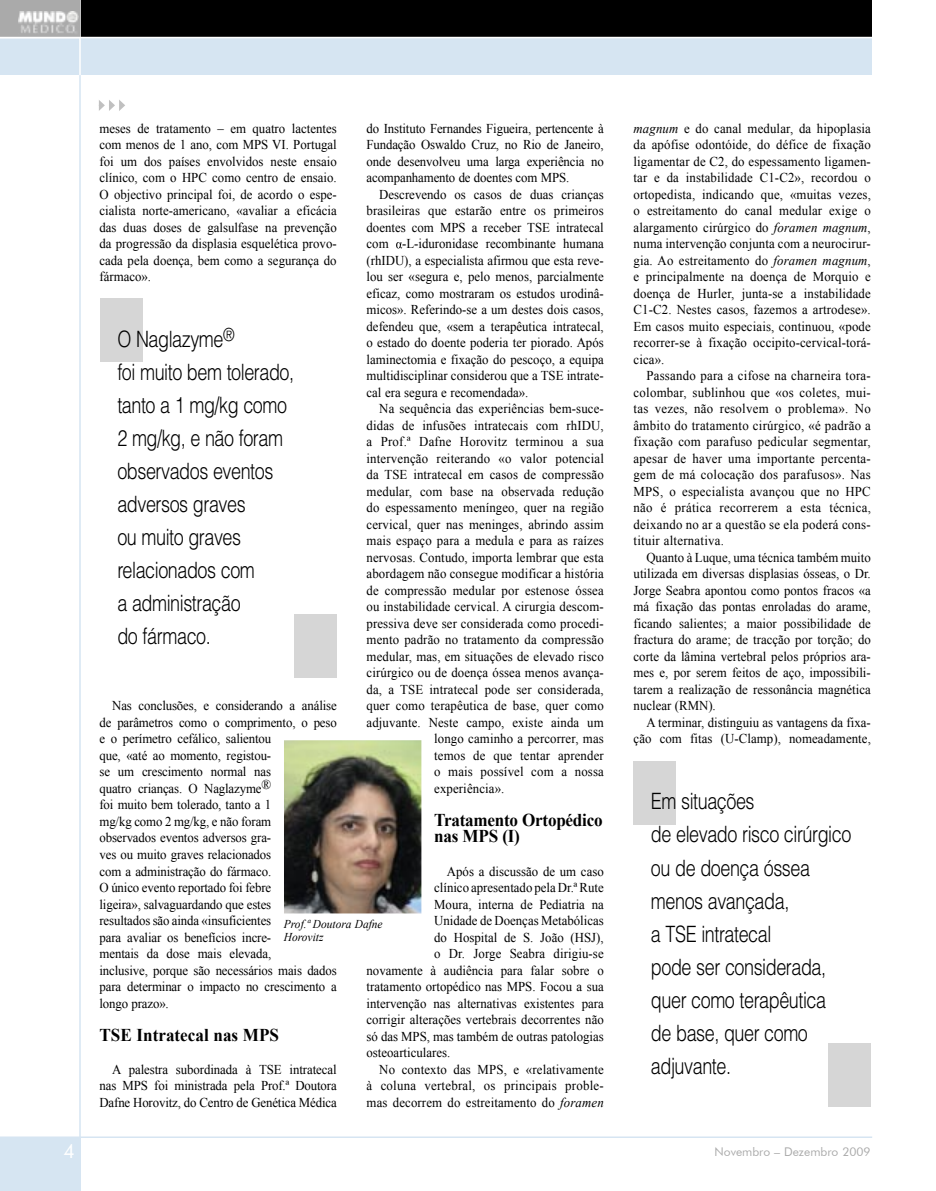
<style>
.page{position:relative;width:936px;height:1191px;background:#fff}
.page>*{position:absolute;margin:0;border:0;box-sizing:border-box;transform-origin:0 0}
.N-destaque{font:300 22.5px/33px "Helvetica";letter-spacing:-.025em;color:#000;scale:.8 1}
.t1{font:19.5px "Futura BT";color:#fff}
.subtit{font:700 18px/16.5px "Times New Roman";letter-spacing:-.015em;color:#000;scale:.95 1}
.N-texto{font:13.5px/16.5px "Times New Roman";color:#000;text-align:justify;scale:.95 1}
.N-texto-2{font:13.5px "Times New Roman";letter-spacing:.02em;color:#000;scale:.95 1}
.legenda{font:italic 12px/13.5px "Times New Roman";color:#000;scale:.95 1}
.t2{font:12px "Futura BT";color:#aaa}
.s1{font-style:italic}
</style>
<div class="page">
<div style="left:80px;top:0;width:792px;height:75px;background:#d6e5f2"></div>
<div style="left:0;top:0;width:872px;height:37px;background:#000"></div>
<div style="left:0;top:1137px;width:81px;height:54px;background:#d6e5f2"></div>
<hr style="left:0;top:1136px;width:872px;height:2px;background:#d6e5f2">
<div style="left:0;top:0;width:80px;height:75px;background:#d6e5f2"></div>
<hr style="left:79px;top:0;width:2px;height:87px;background:#fff">
<hr style="left:79px;top:75px;width:2px;height:1070px;background:#d6e5f2">
<div style="left:0;top:0;width:80px;height:38px;background:#aaa"></div>
<svg style="left:396px;top:242px;width:6px;height:6px"></svg>
<svg style="left:98px;top:100px;width:27px;height:11px"></svg>
<img style="left:19px;top:12px;width:59px;height:21px">
<hr style="left:0;top:37px;width:935px;height:1px;background:#fff">
<div style="left:100px;top:298px;width:42px;height:63px;background:#d6d6d6"></div>
<div style="left:294px;top:613px;width:43px;height:64px;background:#d6d6d6"></div>
<img style="left:284px;top:740px;width:137px;height:173px">
<div style="left:633px;top:761px;width:42px;height:64px;background:#d6d6d6"></div>
<div style="left:827px;top:1042px;width:43px;height:64px;background:#d6d6d6"></div>
<p class="N-texto" style="left:99px;top:120px;width:251px">meses de tratamento – em quatro lactentes com menos de 1 ano, com MPS VI. Portugal foi um dos países envolvidos neste ensaio clínico, com o HPC como centro de ensaio.<br>O objectivo principal foi, de acordo o espe&shy;cialista norte-americano, «avaliar a eficácia das duas doses de galsulfase na prevenção da progressão da displasia esquelética provo&shy;cada pela doença, bem como a segurança do fármaco».</p>
<p class="N-texto" style="left:366px;top:120px;width:251px">do Instituto Fernandes Figueira, pertencente à Fundação Oswaldo Cruz, no Rio de Janeiro, onde desenvolveu uma larga experiência no acompanhamento de doentes com MPS.</p>
<p class="N-texto" style="left:366px;top:186px;width:251px;text-indent:13px">Descrevendo os casos de duas crianças brasileiras que estarão entre os primeiros doentes com MPS a receber TSE intratecal com -L-iduronidase recombinante humana (rhIDU), a especialista afirmou que esta reve&shy;lou ser «segura e, pelo menos, parcialmente eficaz, como mostraram os estudos urodinâ&shy;micos». Referindo-se a um destes dois casos, defendeu que, «sem a terapêutica intratecal, o estado do doente poderia ter piorado. Após laminectomia e fixação do pescoço, a equipa multidisciplinar considerou que a TSE intrate&shy;cal era segura e recomendada».</p>
<p class="N-texto" style="left:379px;top:400px;width:238px">Na sequência das experiências bem-suce-</p>
<p class="N-texto" style="left:366px;top:417px;width:251px">didas de infusões intratecais com rhIDU,</p>
<p class="N-texto-2" style="left:366px;top:433px;width:251px">a Prof.ª Dafne Horovitz terminou a sua</p>
<p class="N-texto" style="left:366px;top:450px;width:251px">intervenção reiterando «o valor potencial</p>
<p class="N-texto" style="left:366px;top:466px;width:251px">da TSE intratecal em casos de compressão</p>
<p class="N-texto" style="left:366px;top:483px;width:251px">medular, com base na observada redução</p>
<p class="N-texto" style="left:366px;top:499px;width:251px">do espessamento meníngeo, quer na região</p>
<p class="N-texto" style="left:366px;top:516px;width:251px">cervical, quer nas meninges, abrindo assim</p>
<p class="N-texto" style="left:366px;top:532px;width:251px">mais espaço para a medula e para as raízes</p>
<p class="N-texto" style="left:366px;top:549px;width:251px">nervosas. Contudo, importa lembrar que esta</p>
<p class="N-texto" style="left:366px;top:565px;width:251px">abordagem não consegue modificar a história</p>
<p class="N-texto" style="left:366px;top:582px;width:251px">de compressão medular por estenose óssea</p>
<p class="N-texto" style="left:366px;top:598px;width:251px">ou instabilidade cervical. A cirurgia descom-</p>
<p class="N-texto" style="left:366px;top:615px;width:251px">pressiva deve ser considerada como procedi-</p>
<p class="N-texto" style="left:366px;top:631px;width:251px">mento padrão no tratamento da compressão</p>
<p class="N-texto" style="left:366px;top:648px;width:251px">medular, mas, em situações de elevado risco</p>
<p class="N-texto" style="left:366px;top:664px;width:251px">cirúrgico ou de doença óssea menos avança-</p>
<p class="N-texto" style="left:366px;top:681px;width:251px">da, a TSE intratecal pode ser considerada,</p>
<p class="N-texto" style="left:366px;top:697px;width:251px">quer como terapêutica de base, quer como</p>
<p class="N-texto" style="left:366px;top:714px;width:251px">adjuvante. Neste campo, existe ainda um</p>
<p class="N-texto" style="left:434px;top:730px;width:180px">longo caminho a percorrer, mas</p>
<p class="N-texto" style="left:434px;top:747px;width:180px">temos de que tentar aprender</p>
<p class="N-texto" style="left:434px;top:763px;width:180px">o mais possível com a nossa</p>
<p class="N-texto" style="left:434px;top:780px;width:75px">experiência».</p>
<p class="subtit" style="left:434px;top:811px;width:179px">Tratamento Ortopédico nas MPS (I)</p>
<p class="N-texto" style="left:447px;top:862px;width:167px">Após a discussão de um caso</p>
<p class="N-texto" style="left:434px;top:879px;width:180px">clínico apresentado pela Dr.ª Rute</p>
<p class="N-texto" style="left:434px;top:895px;width:180px">Moura, interna de Pediatria na</p>
<p class="N-texto" style="left:434px;top:912px;width:180px">Unidade de Doenças Metabólicas</p>
<p class="N-texto" style="left:434px;top:928px;width:180px">do Hospital de S. João (HSJ),</p>
<p class="N-texto" style="left:434px;top:945px;width:180px">o Dr. Jorge Seabra dirigiu-se</p>
<p class="N-texto" style="left:366px;top:961px;width:251px">novamente à audiência para falar sobre o</p>
<p class="N-texto" style="left:366px;top:978px;width:251px">tratamento ortopédico nas MPS. Focou a sua</p>
<p class="N-texto" style="left:366px;top:994px;width:251px">intervenção nas alternativas existentes para</p>
<p class="N-texto" style="left:366px;top:1011px;width:251px">corrigir alterações vertebrais decorrentes não</p>
<p class="N-texto" style="left:366px;top:1027px;width:251px">só das MPS, mas também de outras patologias</p>
<p class="N-texto" style="left:366px;top:1044px;width:90px">osteoarticulares.</p>
<p class="N-texto" style="left:366px;top:1060px;width:251px;text-indent:13px">No contexto das MPS, e «relativamente à coluna vertebral, os principais proble&shy;mas decorrem do estreitamento do <span class="s1">foramen</span></p>
<p class="N-destaque" style="left:117px;top:322px;width:148px">O Naglazyme<sup>®</sup></p>
<p class="N-destaque" style="left:117px;top:355px;width:222px">foi muito bem tolerado, tanto a 1 mg/kg como<br>2 mg/kg, e não foram observados eventos adversos graves</p>
<p class="N-destaque" style="left:117px;top:520px;width:156px">ou muito graves</p>
<p class="N-destaque" style="left:117px;top:553px;width:173px">relacionados com</p>
<p class="N-destaque" style="left:117px;top:586px;width:156px">a administração</p>
<p class="N-destaque" style="left:117px;top:619px;width:118px">do fármaco.</p>
<p class="N-texto" style="left:99px;top:697px;width:251px;text-align:left;text-indent:13px">Nas conclusões, e considerando a análise de parâmetros como o comprimento, o peso e o perímetro cefálico, salientou<br>que, «até ao momento, registou-<br>se um crescimento normal nas<br>quatro crianças. O Naglazyme®<br>foi muito bem tolerado, tanto a 1<br>mg/kg como 2 mg/kg, e não foram<br>observados eventos adversos gra-<br>ves ou muito graves relacionados<br>com a administração do fármaco.<br>O único evento reportado foi febre<br>ligeira», salvaguardando que estes<br>resultados são ainda «insuficientes<br>para avaliar os benefícios incre-<br>mentais da dose mais elevada,<br>inclusive, porque são necessários mais dados para determinar o impacto no crescimento a longo prazo».</p>
<p class="subtit" style="left:99px;top:1025px;width:190px">TSE Intratecal nas MPS</p>
<p class="N-texto" style="left:99px;top:1060px;width:251px;text-indent:13px">A palestra subordinada à TSE intratecal nas MPS foi ministrada pela Prof.ª Doutora Dafne Horovitz, do Centro de Genética Médica</p>
<p class="legenda" style="left:284px;top:916px;width:105px">Prof.ª Doutora Dafne<br>Horovitz</p>
<p class="N-texto" style="left:633px;top:120px;width:251px"><span class="s1">magnum</span> e do canal medular, da hipoplasia da apófise odontóide, do défice de fixação ligamentar de C2, do espessamento ligamen&shy;tar e da instabilidade C1-C2», recordou o ortopedista, indicando que, «muitas vezes, o estreitamento do canal medular exige o alargamento cirúrgico do <span class="s1">foramen magnum</span>, numa intervenção conjunta com a neurocirur&shy;gia. Ao estreitamento do <span class="s1">foramen magnum</span>, e principalmente na doença de Morquio e doença de Hurler, junta-se a instabilidade C1-C2. Nestes casos, fazemos a artrodese».<br>Em casos muito especiais, continuou, «pode recorrer-se à fixação occipito-cervical-torá&shy;cica».</p>
<p class="N-texto" style="left:633px;top:367px;width:251px;text-indent:13px">Passando para a cifose na charneira tora&shy;colombar, sublinhou que «os coletes, mui&shy;tas vezes, não resolvem o problema». No âmbito do tratamento cirúrgico, «é padrão a fixação com parafuso pedicular segmentar, apesar de haver uma importante percenta&shy;gem de má colocação dos parafusos». Nas MPS, o especialista avançou que no HPC não é prática recorrerem a esta técnica, deixando no ar a questão se ela poderá cons&shy;tituir alternativa.</p>
<p class="N-texto" style="left:633px;top:549px;width:251px;text-indent:13px">Quanto à Luque, uma técnica também muito utilizada em diversas displasias ósseas, o Dr.<br>Jorge Seabra apontou como pontos fracos «a má fixação das pontas enroladas do arame, ficando salientes; a maior possibilidade de fractura do arame; de tracção por torção; do corte da lâmina vertebral pelos próprios ara&shy;mes e, por serem feitos de aço, impossibili&shy;tarem a realização de ressonância magnética nuclear (RMN).</p>
<p class="N-texto" style="left:633px;top:714px;width:251px;text-align:right">A terminar, distinguiu as vantagens da fixa&shy;ção com fitas (U-Clamp), nomeadamente,</p>
<p class="N-destaque" style="left:651px;top:784px;width:131px">Em situações</p>
<p class="N-destaque" style="left:651px;top:817px;width:252px">de elevado risco cirúrgico ou de doença óssea menos avançada,</p>
<p class="N-destaque" style="left:651px;top:916px;width:152px">a TSE intratecal</p>
<p class="N-destaque" style="left:651px;top:949px;width:220px">pode ser considerada, quer como terapêutica</p>
<p class="N-destaque" style="left:651px;top:1015px;width:198px">de base, quer como</p>
<p class="N-destaque" style="left:651px;top:1048px;width:101px">adjuvante.</p>
<h2 class="t1" style="left:64px;top:1139px;width:13px">4</h2>
<p class="t2" style="left:714px;top:1144px;width:158px">Novembro – Dezembro 2009</p>
</div>
